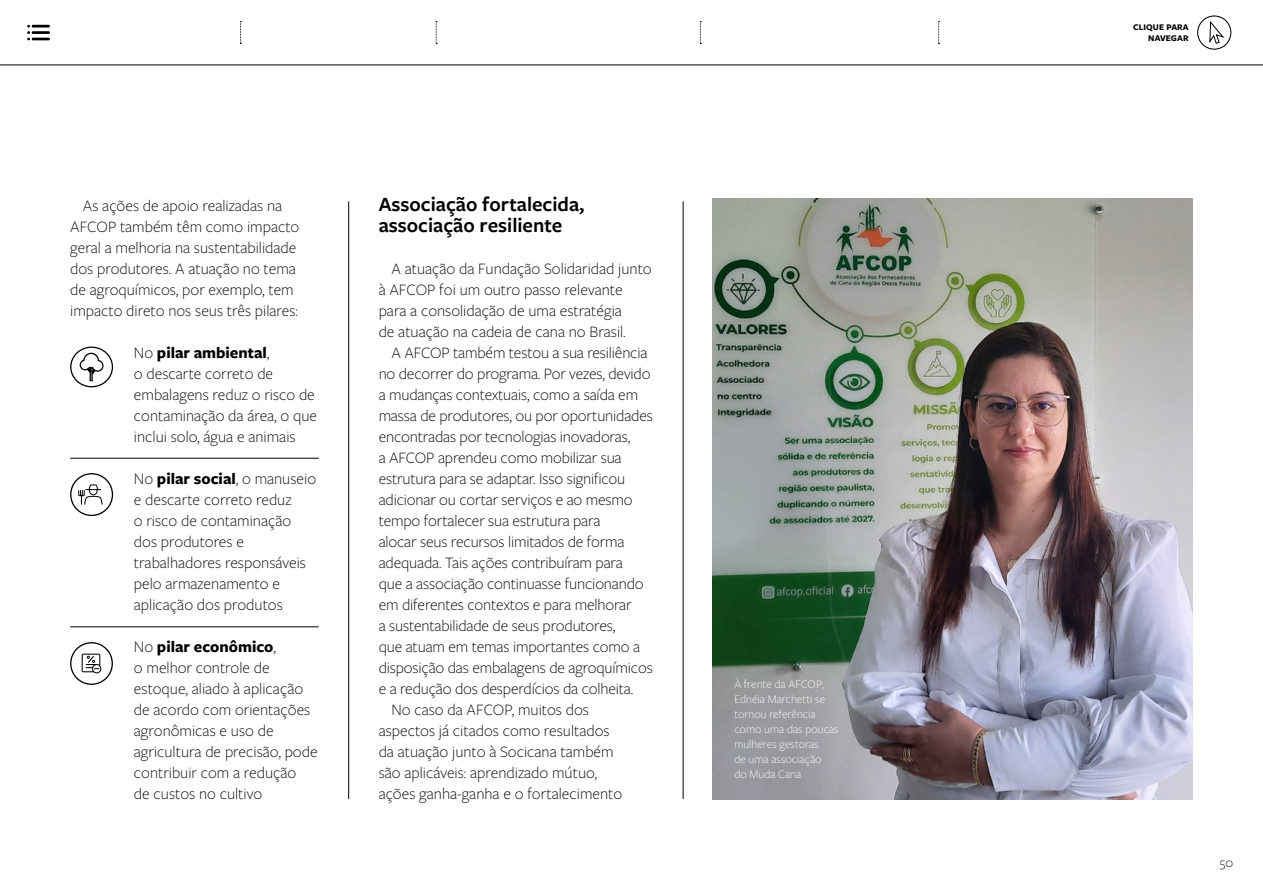
<style>
.page{position:relative;width:1263px;height:893px;background:#fff}
.page>*{position:absolute;margin:0;border:0;box-sizing:border-box;transform-origin:0 0}
.t1{font:600 21px/21px "Freight Sans Pro";color:#000}
.t2{font:300 16.5px/21px "Freight Sans Pro";color:#000}
.t3{font:300 13.5px "Freight Sans Pro";color:#000}
.t4{font:300 12px/15px "Freight Sans Pro";color:#fff}
.t5{font:700 9px/10.5px "Freight Sans Pro";letter-spacing:.01em;color:#000;text-align:right}
.s1{font-weight:700}
</style>
<div class="page">
<div style="left:70px;top:347px;width:43px;height:40px;border:1px solid #000;border-radius:50%"></div>
<svg style="left:79px;top:352px;width:25px;height:30px"></svg>
<div style="left:70px;top:473px;width:43px;height:43px;border:1px solid #000;border-radius:50%"></div>
<svg style="left:78px;top:484px;width:25px;height:21px"></svg>
<div style="left:70px;top:642px;width:43px;height:43px;border:1px solid #000;border-radius:50%"></div>
<svg style="left:82px;top:654px;width:19px;height:19px"></svg>
<hr style="left:348px;top:201px;width:1px;height:598px;background:#000">
<hr style="left:683px;top:201px;width:1px;height:598px;background:#000">
<hr style="left:70px;top:458px;width:249px;height:1px;background:#000">
<hr style="left:70px;top:627px;width:249px;height:1px;background:#000">
<img style="left:713px;top:199px;width:480px;height:600px">
<hr style="left:0;top:65px;width:1263px;height:1px;background:#000">
<div style="left:1197px;top:15px;width:34px;height:35px;border:1px solid #000;border-radius:50%"></div>
<svg style="left:1209px;top:21px;width:15px;height:23px"></svg>
<svg style="left:436px;top:21px;width:1px;height:23px"></svg>
<svg style="left:240px;top:21px;width:1px;height:23px"></svg>
<svg style="left:700px;top:21px;width:1px;height:23px"></svg>
<svg style="left:938px;top:21px;width:2px;height:23px"></svg>
<svg style="left:27px;top:25px;width:23px;height:15px"></svg>
<p class="t2" style="left:70px;top:195px;width:231px;text-align:center">As ações de apoio realizadas na AFCOP também têm como impacto geral a melhoria na sustentabilidade dos produtores. A atuação no tema de agroquímicos, por exemplo, tem impacto direto nos seus três pilares:</p>
<p class="t2" style="left:134px;top:342px;width:185px">No <span class="s1">pilar ambiental</span>,<br>o descarte correto de embalagens reduz o risco de contaminação da área, o que inclui solo, água e animais</p>
<p class="t2" style="left:134px;top:468px;width:184px">No <span class="s1">pilar social</span>, o manuseio e descarte correto reduz<br>o risco de contaminação dos produtores e trabalhadores responsáveis pelo armazenamento e aplicação dos produtos</p>
<p class="t2" style="left:134px;top:636px;width:185px">No <span class="s1">pilar econômico</span>,<br>o melhor controle de estoque, aliado à aplicação de acordo com orientações agronômicas e uso de agricultura de precisão, pode contribuir com a redução<br>de custos no cultivo</p>
<p class="t1" style="left:379px;top:193px;width:207px">Associação fortalecida, associação resiliente</p>
<p class="t2" style="left:379px;top:258px;width:275px;text-indent:13px">A atuação da Fundação Solidaridad junto à AFCOP foi um outro passo relevante para a consolidação de uma estratégia<br>de atuação na cadeia de cana no Brasil.</p>
<p class="t2" style="left:391px;top:342px;width:258px">A AFCOP também testou a sua resiliência</p>
<p class="t2" style="left:379px;top:363px;width:273px">no decorrer do programa. Por vezes, devido</p>
<p class="t2" style="left:379px;top:384px;width:261px">a mudanças contextuais, como a saída em</p>
<p class="t2" style="left:379px;top:405px;width:276px">massa de produtores, ou por oportunidades</p>
<p class="t2" style="left:379px;top:426px;width:253px">encontradas por tecnologias inovadoras,</p>
<p class="t2" style="left:379px;top:447px;width:244px">a AFCOP aprendeu como mobilizar sua</p>
<p class="t2" style="left:379px;top:468px;width:248px">estrutura para se adaptar. Isso significou</p>
<p class="t2" style="left:379px;top:489px;width:256px">adicionar ou cortar serviços e ao mesmo</p>
<p class="t2" style="left:379px;top:510px;width:223px">tempo fortalecer sua estrutura para</p>
<p class="t2" style="left:379px;top:531px;width:247px">alocar seus recursos limitados de forma</p>
<p class="t2" style="left:379px;top:552px;width:246px">adequada. Tais ações contribuíram para</p>
<p class="t2" style="left:379px;top:573px;width:267px">que a associação continuasse funcionando</p>
<p class="t2" style="left:379px;top:594px;width:254px">em diferentes contextos e para melhorar</p>
<p class="t2" style="left:379px;top:615px;width:238px">a sustentabilidade de seus produtores,</p>
<p class="t2" style="left:379px;top:636px;width:263px">que atuam em temas importantes como a</p>
<p class="t2" style="left:379px;top:657px;width:276px">disposição das embalagens de agroquímicos</p>
<p class="t2" style="left:379px;top:678px;width:256px">e a redução dos desperdícios da colheita.</p>
<p class="t2" style="left:391px;top:699px;width:199px">No caso da AFCOP, muitos dos</p>
<p class="t2" style="left:379px;top:720px;width:233px">aspectos já citados como resultados</p>
<p class="t2" style="left:379px;top:741px;width:237px">da atuação junto à Socicana também</p>
<p class="t2" style="left:379px;top:762px;width:220px">são aplicáveis: aprendizado mútuo,</p>
<p class="t2" style="left:379px;top:783px;width:245px">ações ganha-ganha e o fortalecimento</p>
<p class="t4" style="left:734px;top:676px;width:106px">À frente da AFCOP,<br>Ednéia Marchetti se tornou referência como uma das poucas mulheres gestoras<br>de uma associação<br>do Muda Cana</p>
<p class="t5" style="left:1133px;top:22px;width:57px">CLIQUE PARA<br>NAVEGAR</p>
<p class="t3" style="left:1220px;top:854px;width:15px">50</p>
</div>
